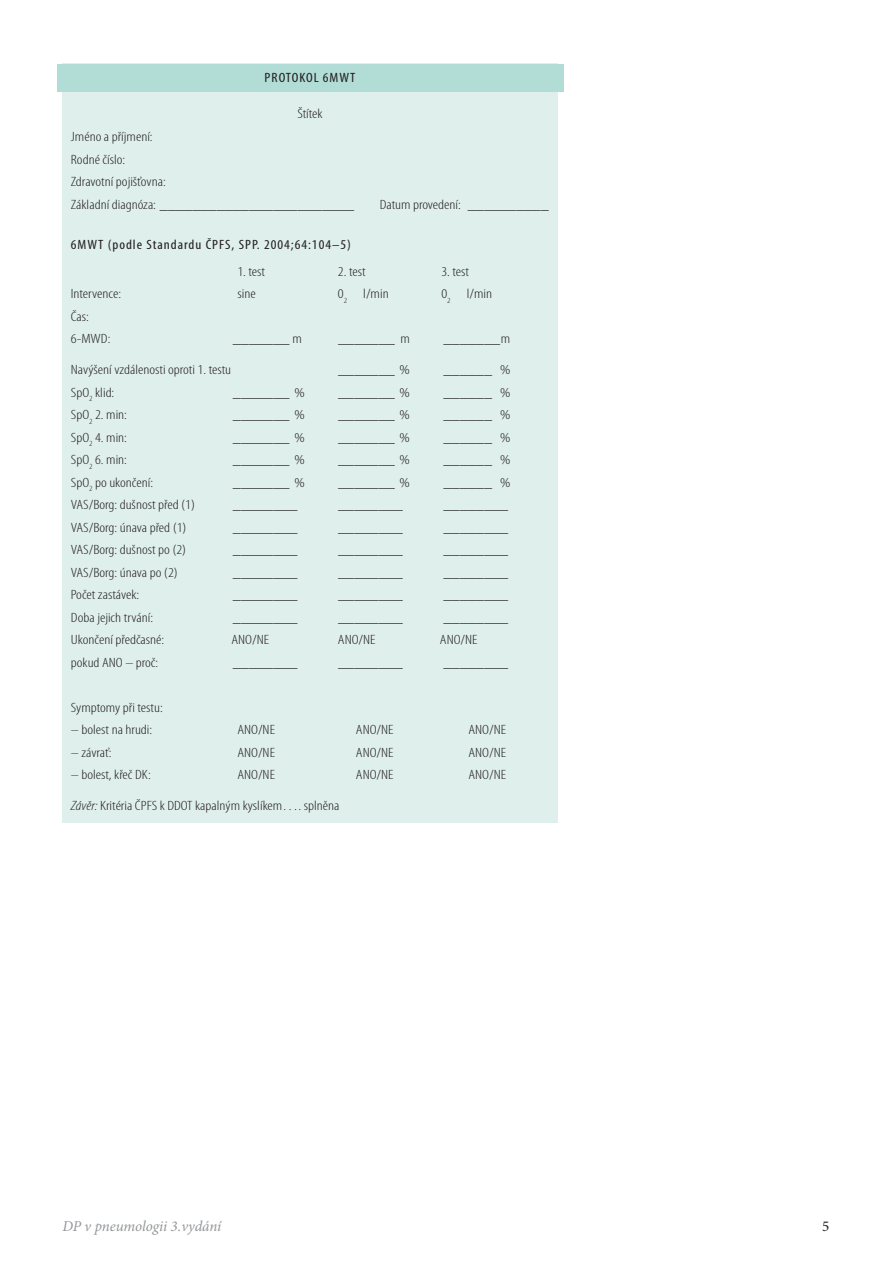
<style>
.page{position:relative;width:893px;height:1263px;background:#fff}
.page>*{position:absolute;margin:0;border:0;box-sizing:border-box;transform-origin:0 0}
.t1{font:italic 15px "Minion Pro";letter-spacing:-.005em;color:#949699}
.t2{font:15px "Minion Pro";color:#231f20}
.t3{font:300 condensed 13.5px/22.5px "Myriad Pro";color:#231f20;scale:1.2 1}
.t4{font:condensed 13.5px "Myriad Pro";letter-spacing:.065em;color:#231f20;scale:1.1 1}
.s1{font-style:italic}
</style>
<div class="page">
<div style="left:62px;top:64px;width:496px;height:759px;background:#dfefec"></div>
<div style="left:57px;top:64px;width:506px;height:27px;background:#b2dcd6"></div>
<p class="t4" style="left:265px;top:70px;width:84px">PROTOKOL 6MWT</p>
<p class="t3" style="left:297px;top:103px;width:23px">Štítek</p>
<p class="t3" style="left:71px;top:126px;width:238px">Jméno a příjmení:<br>Rodné číslo:<br>Zdravotní pojišťovna:<br>Základní diagnóza: ________________________</p>
<p class="t3" style="left:380px;top:193px;width:142px">Datum provedení: __________</p>
<p class="t4" style="left:71px;top:236px;width:256px">6MWT (podle Standardu ČPFS, SPP. 2004;64:104–5)</p>
<p class="t3" style="left:237px;top:260px;width:25px">1. test</p>
<p class="t3" style="left:338px;top:260px;width:25px">2. test</p>
<p class="t3" style="left:441px;top:260px;width:25px">3. test</p>
<p class="t3" style="left:71px;top:283px;width:43px">Intervence:</p>
<p class="t3" style="left:237px;top:283px;width:17px">sine</p>
<p class="t3" style="left:338px;top:283px;width:44px">0<sub>2</sub> l/min</p>
<p class="t3" style="left:441px;top:283px;width:44px">0<sub>2</sub> l/min</p>
<p class="t3" style="left:71px;top:305px;width:34px">Čas:<br>6-MWD:</p>
<p class="t3" style="left:233px;top:328px;width:59px">_______ m</p>
<p class="t3" style="left:338px;top:328px;width:61px">_______ m</p>
<p class="t3" style="left:443px;top:328px;width:57px">_______m</p>
<p class="t3" style="left:71px;top:359px;width:135px">Navýšení vzdálenosti oproti 1. testu</p>
<p class="t3" style="left:338px;top:359px;width:61px">_______ %</p>
<p class="t3" style="left:443px;top:359px;width:57px">______ %</p>
<p class="t3" style="left:71px;top:381px;width:38px">SpO<sub>2</sub> klid:</p>
<p class="t3" style="left:233px;top:381px;width:61px">_______ %</p>
<p class="t3" style="left:338px;top:381px;width:61px">_______ %</p>
<p class="t3" style="left:443px;top:381px;width:57px">______ %</p>
<p class="t3" style="left:71px;top:404px;width:48px">SpO<sub>2</sub> 2. min:</p>
<p class="t3" style="left:233px;top:404px;width:61px">_______ %</p>
<p class="t3" style="left:338px;top:404px;width:61px">_______ %</p>
<p class="t3" style="left:443px;top:404px;width:57px">______ %</p>
<p class="t3" style="left:71px;top:426px;width:48px">SpO<sub>2</sub> 4. min:</p>
<p class="t3" style="left:233px;top:426px;width:61px">_______ %</p>
<p class="t3" style="left:338px;top:426px;width:61px">_______ %</p>
<p class="t3" style="left:443px;top:426px;width:57px">______ %</p>
<p class="t3" style="left:71px;top:449px;width:48px">SpO<sub>2</sub> 6. min:</p>
<p class="t3" style="left:233px;top:449px;width:61px">_______ %</p>
<p class="t3" style="left:338px;top:449px;width:61px">_______ %</p>
<p class="t3" style="left:443px;top:449px;width:57px">______ %</p>
<p class="t3" style="left:71px;top:471px;width:70px">SpO<sub>2</sub> po ukončení:</p>
<p class="t3" style="left:233px;top:471px;width:61px">_______ %</p>
<p class="t3" style="left:338px;top:471px;width:61px">_______ %</p>
<p class="t3" style="left:443px;top:471px;width:57px">______ %</p>
<p class="t3" style="left:71px;top:494px;width:105px">VAS/Borg: dušnost před (1)</p>
<p class="t3" style="left:233px;top:494px;width:55px">________</p>
<p class="t3" style="left:338px;top:494px;width:55px">________</p>
<p class="t3" style="left:443px;top:494px;width:55px">________</p>
<p class="t3" style="left:71px;top:516px;width:98px">VAS/Borg: únava před (1)</p>
<p class="t3" style="left:233px;top:516px;width:55px">________</p>
<p class="t3" style="left:338px;top:516px;width:55px">________</p>
<p class="t3" style="left:443px;top:516px;width:55px">________</p>
<p class="t3" style="left:71px;top:539px;width:98px">VAS/Borg: dušnost po (2)</p>
<p class="t3" style="left:233px;top:539px;width:55px">________</p>
<p class="t3" style="left:338px;top:539px;width:55px">________</p>
<p class="t3" style="left:443px;top:539px;width:55px">________</p>
<p class="t3" style="left:71px;top:561px;width:91px">VAS/Borg: únava po (2)</p>
<p class="t3" style="left:233px;top:561px;width:55px">________</p>
<p class="t3" style="left:338px;top:561px;width:55px">________</p>
<p class="t3" style="left:443px;top:561px;width:55px">________</p>
<p class="t3" style="left:71px;top:584px;width:58px">Počet zastávek:</p>
<p class="t3" style="left:233px;top:584px;width:55px">________</p>
<p class="t3" style="left:338px;top:584px;width:55px">________</p>
<p class="t3" style="left:443px;top:584px;width:55px">________</p>
<p class="t3" style="left:71px;top:606px;width:70px">Doba jejich trvání:</p>
<p class="t3" style="left:233px;top:606px;width:55px">________</p>
<p class="t3" style="left:338px;top:606px;width:55px">________</p>
<p class="t3" style="left:443px;top:606px;width:55px">________</p>
<p class="t3" style="left:71px;top:629px;width:79px">Ukončení předčasné:</p>
<p class="t3" style="left:231px;top:629px;width:33px">ANO/NE</p>
<p class="t3" style="left:338px;top:629px;width:33px">ANO/NE</p>
<p class="t3" style="left:440px;top:629px;width:33px">ANO/NE</p>
<p class="t3" style="left:71px;top:651px;width:74px">pokud ANO – proč:</p>
<p class="t3" style="left:233px;top:651px;width:55px">________</p>
<p class="t3" style="left:338px;top:651px;width:56px">________</p>
<p class="t3" style="left:443px;top:651px;width:55px">________</p>
<p class="t3" style="left:71px;top:696px;width:78px">Symptomy při testu:</p>
<p class="t3" style="left:71px;top:719px;width:69px">– bolest nahrudi:</p>
<p class="t3" style="left:237px;top:719px;width:33px">ANO/NE</p>
<p class="t3" style="left:356px;top:719px;width:33px">ANO/NE</p>
<p class="t3" style="left:468px;top:719px;width:33px">ANO/NE</p>
<p class="t3" style="left:71px;top:741px;width:35px">– závrať:</p>
<p class="t3" style="left:237px;top:741px;width:33px">ANO/NE</p>
<p class="t3" style="left:356px;top:741px;width:33px">ANO/NE</p>
<p class="t3" style="left:468px;top:741px;width:33px">ANO/NE</p>
<p class="t3" style="left:71px;top:764px;width:68px">– bolest, křeč DK:</p>
<p class="t3" style="left:237px;top:764px;width:33px">ANO/NE</p>
<p class="t3" style="left:356px;top:764px;width:33px">ANO/NE</p>
<p class="t3" style="left:468px;top:764px;width:33px">ANO/NE</p>
<p class="t3" style="left:71px;top:795px;width:225px"><span class="s1">Závěr:</span> Kritéria ČPFS k DDOT kapalným kyslíkem…. splněna</p>
<p class="t1" style="left:62px;top:1216px;width:160px">DP v pneumologii 3.vydání</p>
<p class="t2" style="left:822px;top:1216px;width:9px">5</p>
</div>
